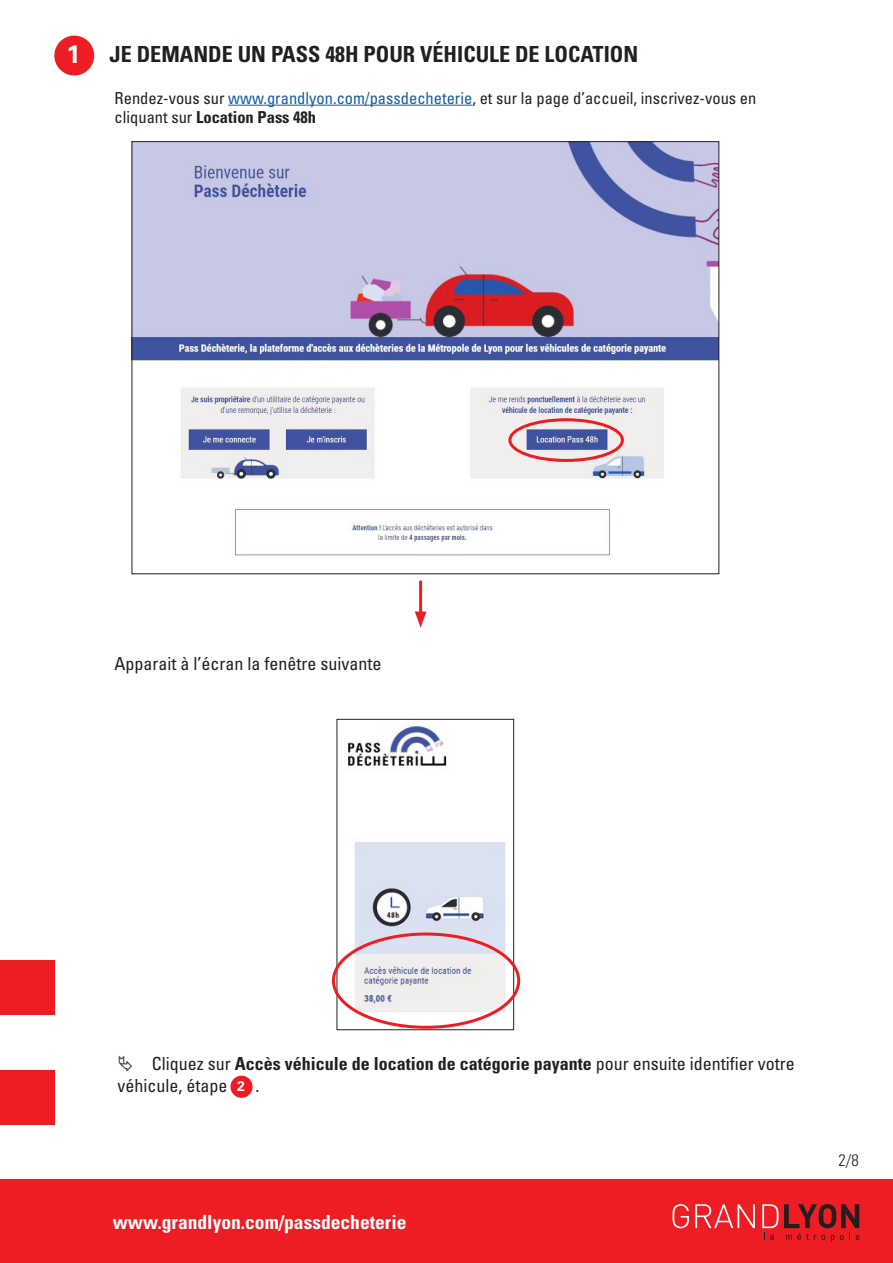
<style>
.page{position:relative;width:893px;height:1263px;background:#fff}
.page>*{position:absolute;margin:0;border:0;box-sizing:border-box;transform-origin:0 0}
.t1{font:700 25.2px "Univers";color:#fff}
.t2{font:700 condensed 22.2px "Univers";color:#231f20}
.t3{font:700 condensed 19.5px "Univers";color:#fff}
.t4{font:condensed 18px/21.6px "Univers";color:#231f20}
.t5{font:condensed 16.5px/19.8px "Univers";color:#231f20}
.t6{font:300 condensed 16.5px "Univers";color:#231f20}
.t7{font:700 13.95px "Univers";color:#fff}
.s1{color:#175d9e}
.s2{font-weight:700}
</style>
<div class="page">
<div style="left:0;top:1179px;width:893px;height:84px;background:#ee1d23"></div>
<svg style="left:673px;top:1204px;width:16px;height:24px"></svg>
<svg style="left:695px;top:1204px;width:60px;height:24px"></svg>
<svg style="left:762px;top:1204px;width:97px;height:38px"></svg>
<div style="left:0;top:960px;width:55px;height:55px;background:#ee1d23"></div>
<div style="left:0;top:1070px;width:55px;height:55px;background:#ee1d23"></div>
<div style="left:54px;top:36px;width:40px;height:39px;background:#ee1d23;border-radius:50%"></div>
<img style="left:134px;top:143px;width:583px;height:415px">
<div style="left:508px;top:418px;width:116px;height:44px;border:3px solid #ee1d23;border-radius:50%"></div>
<hr style="left:228px;top:105px;width:244px;height:1px;background:#175d9e">
<hr style="left:419px;top:582px;width:3px;height:35px;background:#ee1d23">
<svg style="left:415px;top:611px;width:11px;height:17px"></svg>
<img style="left:339px;top:721px;width:173px;height:307px">
<div style="left:337px;top:719px;width:177px;height:311px;border:1px solid #231f20"></div>
<div style="left:332px;top:932px;width:188px;height:97px;border:3px solid #ee1d23;border-radius:50%"></div>
<div style="left:230px;top:1076px;width:23px;height:22px;background:#ee1d23;border-radius:50%"></div>
<p class="t1" style="left:67px;top:39px;width:16px">1</p>
<p class="t2" style="left:110px;top:40px;width:530px">JE DEMANDE UN PASS 48H POUR VÉHICULE DE LOCATION</p>
<p class="t5" style="left:115px;top:88px;width:643px">Rendez-vous sur <span class="s1">www.grandlyon.com/passdecheterie</span>, et sur la page d’accueil, inscrivez-vous en cliquant sur <span class="s2">Location Pass 48h</span></p>
<p class="t4" style="left:115px;top:652px;width:268px">Apparait à l’écran la fenêtre suivante</p>
<p class="t4" style="left:117px;top:1053px;width:679px;text-indent:34px">Cliquez sur <span class="s2">Accès véhicule de location de catégorie payante</span> pour ensuite identifier votre véhicule, étape</p>
<p class="t7" style="left:237px;top:1078px;width:9px">2</p>
<p class="t4" style="left:255px;top:1074px;width:5px">.</p>
<p class="t3" style="left:113px;top:1210px;width:295px">www.grandlyon.com/passdecheterie</p>
<p class="t6" style="left:838px;top:1150px;width:22px">2/8</p>
</div>
